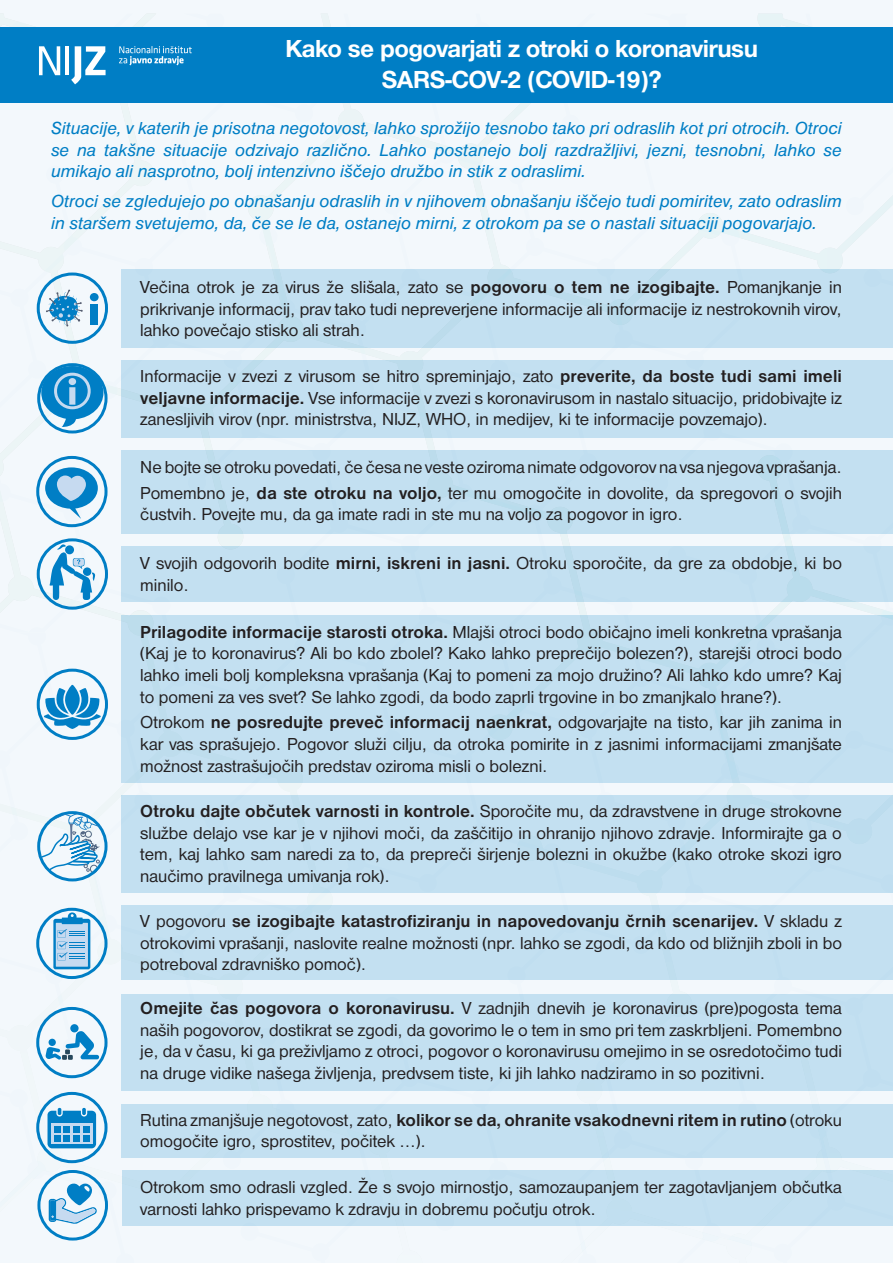
<style>
.page{position:relative;width:893px;height:1263px;background:#fff}
.page>*{position:absolute;margin:0;border:0;box-sizing:border-box;transform-origin:0 0}
.Paragraph_Style_1{font:700 25.5px/30.6px "Nimbus Sans Novus DOT";color:#fff;text-align:center}
.t1{font:18px/21.6px "Nimbus Sans DOT";color:#231f20;text-align:justify}
.t2{font:italic 18px/21.6px "Nimbus Sans DOT";color:#007ec5;text-align:justify}
.s1{font-weight:700}
</style>
<div class="page">
<div style="left:0;top:103px;width:893px;height:1160px;background:#f3f8fc"></div>
<img style="left:810px;top:783px;width:83px;height:12px">
<div style="left:187px;top:980px;width:334px;height:14px;background:#f3f8fc"></div>
<img style="left:745px;top:1090px;width:78px;height:14px">
<div style="left:577px;top:980px;width:168px;height:124px;background:#f3f8fc"></div>
<img style="left:364px;top:1090px;width:130px;height:80px">
<img style="left:360px;top:1157px;width:39px;height:13px">
<img style="left:826px;top:1090px;width:67px;height:14px">
<img style="left:828px;top:1157px;width:65px;height:13px">
<img style="left:708px;top:1157px;width:120px;height:91px">
<div style="left:732px;top:1157px;width:95px;height:84px;background:#f3f8fc"></div>
<img style="left:574px;top:1157px;width:134px;height:97px">
<div style="left:584px;top:1157px;width:120px;height:91px;background:#f3f8fc"></div>
<div style="left:787px;top:1226px;width:106px;height:37px;background:#f3f8fc"></div>
<div style="left:669px;top:1236px;width:117px;height:27px;background:#f3f8fc"></div>
<img style="left:706px;top:1237px;width:46px;height:26px">
<div style="left:325px;top:1226px;width:67px;height:37px;background:#f3f8fc"></div>
<div style="left:392px;top:1226px;width:190px;height:37px;background:#f3f8fc"></div>
<div style="left:0;top:632px;width:122px;height:142px;background:#f3f8fc"></div>
<div style="left:0;top:774px;width:185px;height:228px;background:#f3f8fc"></div>
<img style="left:0;top:1087px;width:134px;height:176px">
<div style="left:0;top:1161px;width:51px;height:63px;background:#f3f8fc"></div>
<div style="left:0;top:196px;width:893px;height:418px;background:#f3f8fc"></div>
<svg style="left:46px;top:14px;width:847px;height:374px;fill:#f3f8fc"></svg>
<div style="left:342px;top:14px;width:551px;height:12px;background:#f3f8fc"></div>
<div style="left:64px;top:26px;width:829px;height:291px;background:#f3f8fc"></div>
<div style="left:662px;top:893px;width:153px;height:101px;background:#f3f8fc"></div>
<div style="left:11px;top:649px;width:799px;height:284px;background:#f3f8fc"></div>
<svg style="left:643px;top:14px;width:62px;height:14px"></svg>
<div style="left:122px;top:269px;width:771px;height:78px;background:#c3e0f1"></div>
<div style="left:0;top:28px;width:893px;height:75px;background:#007ec5"></div>
<div style="left:122px;top:450px;width:771px;height:83px;background:#c3e0f1"></div>
<div style="left:122px;top:615px;width:771px;height:168px;background:#c3e0f1"></div>
<div style="left:122px;top:546px;width:771px;height:56px;background:#c3e0f1"></div>
<div style="left:122px;top:994px;width:771px;height:96px;background:#c3e0f1"></div>
<div style="left:122px;top:360px;width:771px;height:77px;background:#c3e0f1"></div>
<div style="left:122px;top:906px;width:771px;height:74px;background:#c3e0f1"></div>
<div style="left:122px;top:795px;width:771px;height:98px;background:#c3e0f1"></div>
<div style="left:122px;top:1104px;width:771px;height:53px;background:#c3e0f1"></div>
<div style="left:122px;top:1170px;width:771px;height:56px;background:#c3e0f1"></div>
<div style="left:37px;top:363px;width:71px;height:70px;border:3px solid #007ec5;border-radius:50%"></div>
<svg style="left:41px;top:366px;width:62px;height:61px"></svg>
<div style="left:37px;top:1170px;width:71px;height:70px;border:3px solid #007ec5;border-radius:50%"></div>
<svg style="left:49px;top:1183px;width:48px;height:41px"></svg>
<svg style="left:0;top:14px;width:192px;height:70px"></svg>
<div style="left:37px;top:272px;width:71px;height:72px;border:3px solid #007ec5;border-radius:50%"></div>
<svg style="left:90px;top:293px;width:9px;height:8px"></svg>
<div style="left:91px;top:304px;width:7px;height:20px;background:#007ec5"></div>
<svg style="left:46px;top:289px;width:37px;height:37px"></svg>
<svg style="left:5px;top:812px;width:103px;height:167px"></svg>
<div style="left:36px;top:1092px;width:72px;height:71px;border:3px solid #007ec5;border-radius:50%"></div>
<svg style="left:48px;top:1108px;width:48px;height:40px;background:#469fd4"></svg>
<div style="left:37px;top:669px;width:71px;height:71px;border:3px solid #007ec5;border-radius:50%"></div>
<svg style="left:44px;top:684px;width:57px;height:45px"></svg>
<div style="left:36px;top:1007px;width:72px;height:71px;border:3px solid #007ec5;border-radius:50%"></div>
<div style="left:70px;top:1024px;width:9px;height:8px;background:#007ec5;border-radius:50%"></div>
<svg style="left:45px;top:1031px;width:54px;height:29px"></svg>
<div style="left:37px;top:538px;width:71px;height:72px;border:3px solid #007ec5;border-radius:50%"></div>
<svg style="left:50px;top:544px;width:45px;height:57px"></svg>
<div style="left:36px;top:456px;width:72px;height:71px;border:3px solid #007ec5;border-radius:50%"></div>
<svg style="left:45px;top:467px;width:53px;height:52px"></svg>
<p class="Paragraph_Style_1" style="left:286px;top:34px;width:473px">Kako se pogovarjati z otroki o koronavirusu<br>SARS-COV-2 (COVID-19)?</p>
<p class="t2" style="left:51px;top:117px;width:792px">Situacije, v katerih je prisotna negotovost, lahko sprožijo tesnobo tako pri odraslih kot pri otrocih. Otroci se na takšne situacije odzivajo različno. Lahko postanejo bolj razdražljivi, jezni, tesnobni, lahko se umikajo ali nasprotno, bolj intenzivno iščejo družbo in stik z odraslimi.</p>
<p class="t2" style="left:51px;top:191px;width:792px">Otroci se zgledujejo po obnašanju odraslih in v njihovem obnašanju iščejo tudi pomiritev, zato odraslim in staršem svetujemo, da, če se le da, ostanejo mirni, z otrokom pa se o nastali situaciji pogovarjajo.</p>
<p class="t1" style="left:140px;top:276px;width:703px">Večina otrok je za virus že slišala, zato se <span class="s1">pogovoru o tem ne izogibajte.</span> Pomanjkanje in prikrivanje informacij, prav tako tudi nepreverjene informacije ali informacije iz nestrokovnih virov, lahko povečajo stisko ali strah.</p>
<p class="t1" style="left:140px;top:365px;width:703px">Informacije v zvezi z virusom se hitro spreminjajo, zato <span class="s1">preverite, da boste tudi sami imeli veljavne informacije.</span> Vse informacije v zvezi s koronavirusom in nastalo situacijo, pridobivajte iz zanesljivih virov (npr. ministrstva, NIJZ, WHO, in medijev, ki te informacije povzemajo).</p>
<p class="t1" style="left:140px;top:456px;width:703px">Ne bojte se otroku povedati, če česa ne veste oziroma nimate odgovorov na vsa njegova vprašanja.</p>
<p class="t1" style="left:140px;top:482px;width:703px">Pomembno je, <span class="s1">da ste otroku na voljo,</span> ter mu omogočite in dovolite, da spregovori o svojih čustvih. Povejte mu, da ga imate radi in ste mu na voljo za pogovor in igro.</p>
<p class="t1" style="left:140px;top:552px;width:703px">V svojih odgovorih bodite <span class="s1">mirni, iskreni in jasni.</span> Otroku sporočite, da gre za obdobje, ki bo minilo.</p>
<p class="t1" style="left:140px;top:621px;width:703px"><span class="s1">Prilagodite informacije starosti otroka.</span> Mlajši otroci bodo običajno imeli konkretna vprašanja (Kaj je to koronavirus? Ali bo kdo zbolel? Kako lahko preprečijo bolezen?), starejši otroci bodo lahko imeli bolj kompleksna vprašanja (Kaj to pomeni za mojo družino? Ali lahko kdo umre? Kaj to pomeni za ves svet? Se lahko zgodi, da bodo zaprli trgovine in bo zmanjkalo hrane?).</p>
<p class="t1" style="left:140px;top:712px;width:703px">Otrokom <span class="s1">ne posredujte preveč informacij naenkrat,</span> odgovarjajte na tisto, kar jih zanima in kar vas sprašujejo. Pogovor služi cilju, da otroka pomirite in z jasnimi informacijami zmanjšate možnost zastrašujočih predstav oziroma misli o bolezni.</p>
<p class="t1" style="left:140px;top:800px;width:703px"><span class="s1">Otroku dajte občutek varnosti in kontrole.</span> Sporočite mu, da zdravstvene in druge strokovne službe delajo vse kar je v njihovi moči, da zaščitijo in ohranijo njihovo zdravje. Informirajte ga o tem, kaj lahko sam naredi za to, da prepreči širjenje bolezni in okužbe (kako otroke skozi igro naučimo pravilnega umivanja rok).</p>
<p class="t1" style="left:140px;top:910px;width:703px">V pogovoru <span class="s1">se izogibajte katastrofiziranju in napovedovanju črnih scenarijev.</span> V skladu z otrokovimi vprašanji, naslovite realne možnosti (npr. lahko se zgodi, da kdo od bližnjih zboli in bo potreboval zdravniško pomoč).</p>
<p class="t1" style="left:140px;top:997px;width:703px"><span class="s1">Omejite čas pogovora o koronavirusu.</span> V zadnjih dnevih je koronavirus (pre)pogosta tema naših pogovorov, dostikrat se zgodi, da govorimo le o tem in smo pri tem zaskrbljeni. Pomembno je, da v času, ki ga preživljamo z otroci, pogovor o koronavirusu omejimo in se osredotočimo tudi na druge vidike našega življenja, predvsem tiste, ki jih lahko nadziramo in so pozitivni.</p>
<p class="t1" style="left:140px;top:1109px;width:703px">Rutina zmanjšuje negotovost, zato, <span class="s1">kolikor se da, ohranite vsakodnevni ritem in rutino</span> (otroku omogočite igro, sprostitev, počitek …).</p>
<p class="t1" style="left:140px;top:1176px;width:703px">Otrokom smo odrasli vzgled. Že s svojo mirnostjo, samozaupanjem ter zagotavljanjem občutka varnosti lahko prispevamo k zdravju in dobremu počutju otrok.</p>
</div>
